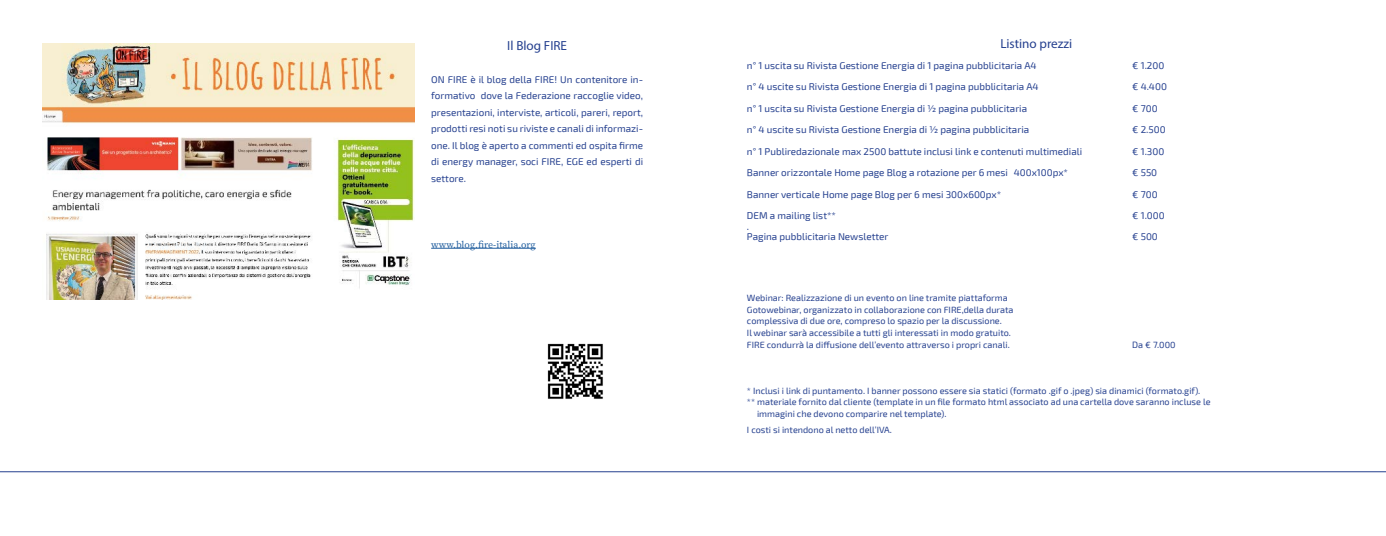
<style>
.page{position:relative;width:1386px;height:536px;background:#fff}
.page>*{position:absolute;margin:0;border:0;box-sizing:border-box;transform-origin:0 0}
.t1{font:13.21px "Myriad Pro";color:#25408f}
.t2{font:9.89px/16.4px "Exo 2";color:#25408f;text-align:justify}
.t3{font:9.89px "Source Serif Pro";color:#215e9e}
.t4{font:9.01px/11.5px "Exo 2";color:#25408f}
</style>
<div class="page">
<hr style="left:431px;top:248px;width:105px;height:1px;background:#215e9e">
<img style="left:547px;top:343px;width:56px;height:56px">
<img style="left:42px;top:44px;width:373px;height:255px">
<hr style="left:0;top:471px;width:1386px;height:1px;background:#25408f">
<h1 class="t1" style="left:507px;top:37px;width:61px">Il Blog FIRE</h1>
<p class="t2" style="left:431px;top:71px;width:213px">ON FIRE è il blog della FIRE! Un contenitore in&shy;formativo dove la Federazione raccoglie video, presentazioni, interviste, articoli, pareri, report, prodotti resi noti su riviste e canali di informazi&shy;one. Il blog è aperto a commenti ed ospita firme di energy manager, soci FIRE, EGE ed esperti di settore.</p>
<p class="t3" style="left:431px;top:237px;width:106px">www.blog.fire-italia.org</p>
<h1 class="t1" style="left:1000px;top:35px;width:73px">Listino prezzi</h1>
<p class="t2" style="left:747px;top:57px;width:291px">n° 1 uscita su Rivista Gestione Energia di 1 pagina pubblicitaria A4</p>
<p class="t2" style="left:1132px;top:57px;width:34px">€ 1.200</p>
<p class="t2" style="left:747px;top:78px;width:293px">n° 4 uscite su Rivista Gestione Energia di 1 pagina pubblicitaria A4</p>
<p class="t2" style="left:1132px;top:78px;width:36px">€ 4.400</p>
<p class="t2" style="left:747px;top:100px;width:282px">n° 1 uscita su Rivista Gestione Energia di ½ pagina pubblicitaria</p>
<p class="t2" style="left:1132px;top:100px;width:27px">€ 700</p>
<p class="t2" style="left:747px;top:121px;width:284px">n° 4 uscite su Rivista Gestione Energia di ½ pagina pubblicitaria</p>
<p class="t2" style="left:1132px;top:121px;width:35px">€ 2.500</p>
<p class="t2" style="left:747px;top:143px;width:337px">n° 1 Publiredazionale max 2500 battute inclusi link e contenuti multimediali</p>
<p class="t2" style="left:1132px;top:143px;width:34px">€ 1.300</p>
<p class="t2" style="left:747px;top:164px;width:323px">Banner orizzontale Home page Blog a rotazione per 6 mesi 400x100px*</p>
<p class="t2" style="left:1132px;top:164px;width:27px">€ 550</p>
<p class="t2" style="left:747px;top:185px;width:256px">Banner verticale Home page Blog per 6 mesi 300x600px*</p>
<p class="t2" style="left:1132px;top:185px;width:27px">€ 700</p>
<p class="t2" style="left:747px;top:207px;width:90px">DEM a mailing list**</p>
<p class="t2" style="left:1132px;top:207px;width:34px">€ 1.000</p>
<p class="t2" style="left:747px;top:220px;width:143px;line-height:10.7px">.<br>Pagina pubblicitaria Newsletter</p>
<p class="t2" style="left:1132px;top:228px;width:27px">€ 500</p>
<p class="t4" style="left:747px;top:292px;width:268px">Webinar: Realizzazione di un evento on line tramite piattaforma Gotowebinar, organizzato in collaborazione con FIRE,della durata complessiva di due ore, compreso lo spazio per la discussione.<br>Il webinar sarà accessibile a tutti gli interessati in modo gratuito.<br>FIRE condurrà la diffusione dell’evento attraverso i propri canali.</p>
<p class="t4" style="left:1132px;top:338px;width:45px">Da € 7.000</p>
<p class="t4" style="left:747px;top:384px;width:455px">* Inclusi i link di puntamento. I banner possono essere sia statici (formato .gif o .jpeg) sia dinamici (formato.gif).</p>
<p class="t4" style="left:747px;top:396px;width:465px">** materiale fornito dal cliente (template in un file formato html associato ad una cartella dove saranno incluse le</p>
<p class="t4" style="left:757px;top:407px;width:191px">immagini che devono comparire nel template).</p>
<p class="t4" style="left:747px;top:424px;width:147px">I costi si intendono al netto dell’IVA.</p>
</div>
